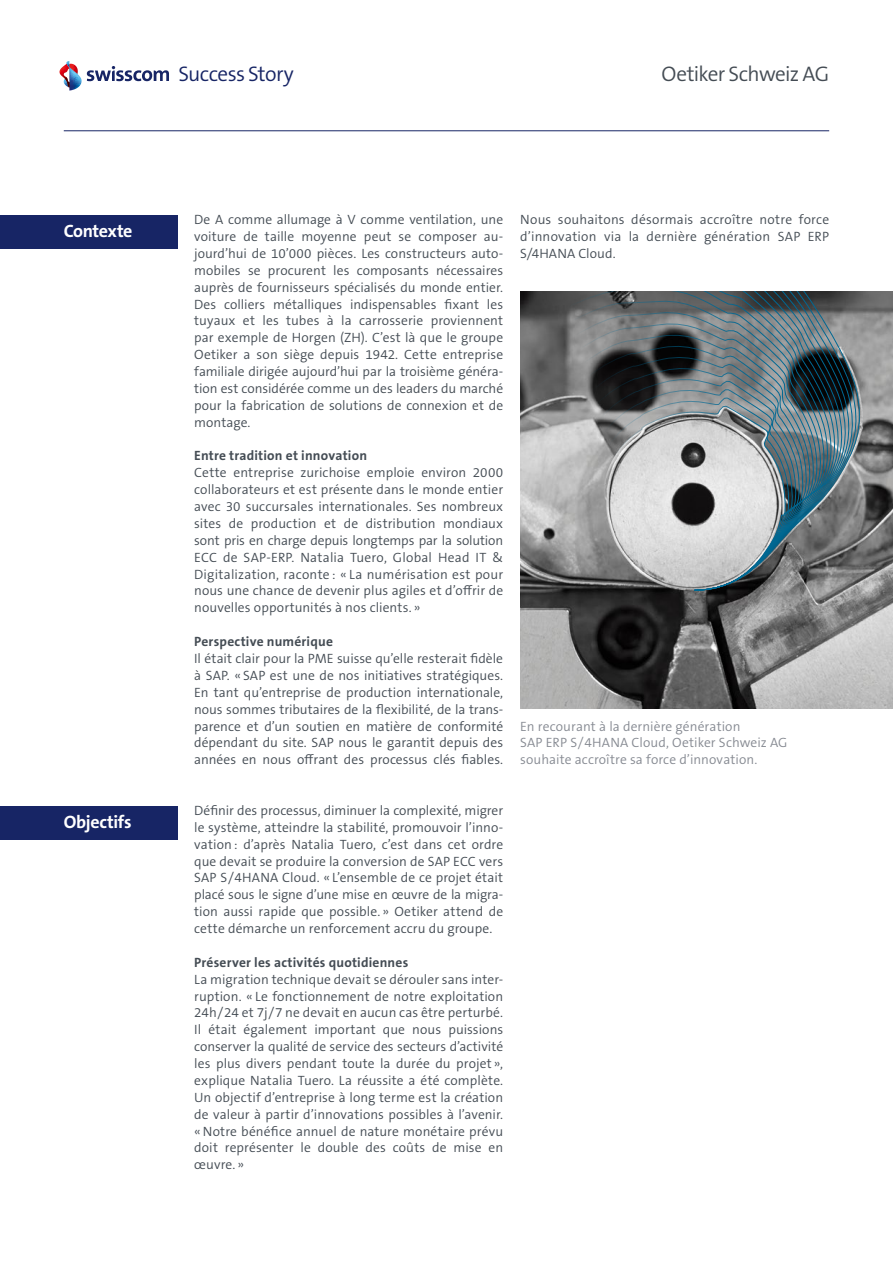
<style>
.page{position:relative;width:893px;height:1263px;background:#fff}
.page>*{position:absolute;margin:0;border:0;box-sizing:border-box;transform-origin:0 0}
.t1{font:300 21.15px "The Sans B W4";letter-spacing:-.03em;color:#444c54}
.t2{font:300 21.15px "The Sans B W4";letter-spacing:-.025em;color:#172565}
.t3{font:700 18px "The Sans B W7";letter-spacing:-.025em;color:#fff}
.t4{font:300 13.5px/16.8px "The Sans B W4";letter-spacing:.005em;color:#444c54;text-align:justify}
.t5{font:300 13.5px/16.8px "The Sans B W4";letter-spacing:.005em;color:#868a92}
.t6{font:700 13.5px "The Sans B W7";letter-spacing:.015em;color:#444c54}
</style>
<div class="page">
<svg style="left:59px;top:61px;width:110px;height:30px"></svg>
<hr style="left:64px;top:130px;width:765px;height:1px;background:#172565">
<img style="left:520px;top:292px;width:373px;height:416px">
<svg style="left:525px;top:292px;width:341px;height:299px;background:#82888b"></svg>
<div style="left:0;top:215px;width:177px;height:34px;background:#172565"></div>
<div style="left:0;top:806px;width:177px;height:34px;background:#172565"></div>
<h1 class="t2" style="left:178px;top:60px;width:117px">Success Story</h1>
<h1 class="t1" style="left:662px;top:60px;width:169px">Oetiker Schweiz AG</h1>
<h2 class="t3" style="left:64px;top:220px;width:70px">Contexte</h2>
<h2 class="t3" style="left:64px;top:811px;width:69px">Objectifs</h2>
<p class="t4" style="left:194px;top:211px;width:311px">De A comme allumage à V comme ventilation, une voiture de taille moyenne peut se composer au&shy;jourd’hui de 10’000 pièces. Les constructeurs auto&shy;mobiles se procurent les composants nécessaires auprès de fournisseurs spécialisés du monde entier.<br>Des colliers métalliques indispensables fixant les tuyaux et les tubes à la carrosserie proviennent par exemple de Horgen (ZH). C’est là que le groupe Oetiker a son siège depuis 1942. Cette entreprise familiale dirigée aujourd’hui par la troisième généra&shy;tion est considérée comme un des leaders du marché pour la fabrication de solutions de connexion et de montage.</p>
<p class="t6" style="left:194px;top:447px;width:174px">Entre tradition et innovation</p>
<p class="t4" style="left:194px;top:464px;width:311px">Cette entreprise zurichoise emploie environ 2000 collaborateurs et est présente dans le monde entier avec 30 succursales internationales. Ses nombreux sites de production et de distribution mondiaux sont pris en charge depuis longtemps par la solution ECC de SAP-ERP. Natalia Tuero, Global Head IT &amp; Digitalization, raconte : « La numérisation est pour nous une chance de devenir plus agiles et d’offrir de nouvelles opportunités à nos clients. »</p>
<p class="t6" style="left:194px;top:633px;width:140px">Perspective numérique</p>
<p class="t4" style="left:194px;top:650px;width:311px">Il était clair pour la PME suisse qu’elle resterait fidèle à SAP. « SAP est une de nos initiatives stratégiques.<br>En tant qu’entreprise de production internationale, nous sommes tributaires de la flexibilité, de la trans&shy;parence et d’un soutien en matière de conformité dépendant du site. SAP nous le garantit depuis des années en nous offrant des processus clés fiables.</p>
<p class="t4" style="left:194px;top:802px;width:311px">Définir des processus, diminuer la complexité, migrer le système, atteindre la stabilité, promouvoir l’inno&shy;vation : d’après Natalia Tuero, c’est dans cet ordre que devait se produire la conversion de SAP ECC vers SAP S/4HANA Cloud. « L’ensemble de ce projet était placé sous le signe d’une mise en œuvre de la migra&shy;tion aussi rapide que possible. » Oetiker attend de cette démarche un renforcement accru du groupe.</p>
<p class="t6" style="left:194px;top:953px;width:216px">Préserver les activités quotidiennes</p>
<p class="t4" style="left:194px;top:971px;width:311px">La migration technique devait se dérouler sans inter&shy;ruption. « Le fonctionnement de notre exploitation 24h/24 et 7j/7 ne devait en aucun cas être perturbé.<br>Il était également important que nous puissions conserver la qualité de service des secteurs d’activité les plus divers pendant toute la durée du projet », explique Natalia Tuero. La réussite a été complète.<br>Un objectif d’entreprise à long terme est la création de valeur à partir d’innovations possibles à l’avenir. « Notre bénéfice annuel de nature monétaire prévu doit représenter le double des coûts de mise en œuvre. »</p>
<p class="t4" style="left:520px;top:211px;width:311px">Nous souhaitons désormais accroître notre force d’innovation via la dernière génération SAP ERP S/4HANA Cloud.</p>
<p class="t5" style="left:520px;top:718px;width:269px">En recourant à la dernière génération<br>SAP ERP S/4HANA Cloud, Oetiker Schweiz AG souhaite accroître sa force d’innovation.</p>
</div>
